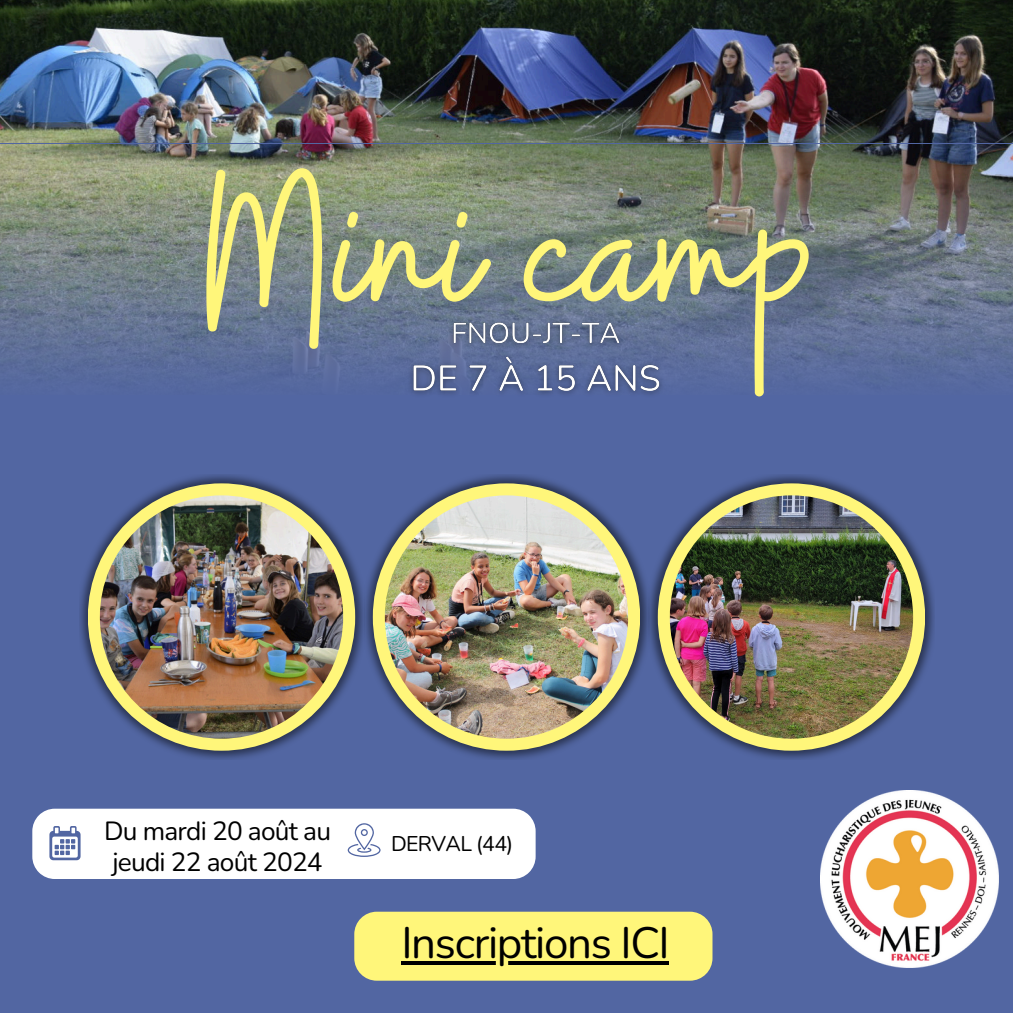
<style>
.page{position:relative;width:1013px;height:1013px;background:#fff}
.page>*{position:absolute;margin:0;border:0;box-sizing:border-box;transform-origin:0 0}
.t1{font:225.38px "Buffalo";color:#fff67a}
.t2{font:43.88px "Nunito";letter-spacing:-.03em;color:#000}
.t3{font:26.25px/31.5px "Nunito";letter-spacing:-.03em;color:#000;text-align:center}
.t4{font:21.25px "Nunito";letter-spacing:-.03em;color:#000}
</style>
<div class="page">
<div style="left:0;top:0;width:1012px;height:1012px;background:#5266a2"></div>
<img style="left:0;top:0;width:1012px;height:143px">
<img style="left:0;top:144px;width:1012px;height:238px">
<img style="left:80px;top:475px;width:854px;height:284px">
<div style="left:373px;top:483px;width:267px;height:267px;background:#fff67a;border-radius:50%"></div>
<img style="left:385px;top:495px;width:243px;height:243px;border-radius:50%">
<div style="left:88px;top:483px;width:267px;height:267px;background:#fff67a;border-radius:50%"></div>
<img style="left:100px;top:495px;width:243px;height:243px;border-radius:50%">
<div style="left:657px;top:483px;width:268px;height:267px;background:#fff67a;border-radius:50%"></div>
<img style="left:669px;top:495px;width:244px;height:243px;border-radius:50%">
<div style="left:32px;top:808px;width:503px;height:71px;background:#fff"></div>
<img style="left:821px;top:790px;width:177px;height:177px">
<img style="left:404px;top:313px;width:265px;height:82px">
<div style="left:354px;top:911px;width:358px;height:69px;background:#fff67a;border-radius:22px"></div>
<svg style="left:401px;top:961px;width:267px;height:3px"></svg>
<p class="t1" style="left:206px;top:106px;width:615px">Mini camp</p>
<p class="t3" style="left:104px;top:815px;width:228px">Du mardi 20 août au jeudi 22 août 2024</p>
<p class="t4" style="left:391px;top:829px;width:124px">DERVAL (44)</p>
<p class="t2" style="left:401px;top:913px;width:270px">Inscriptions ICI</p>
</div>
